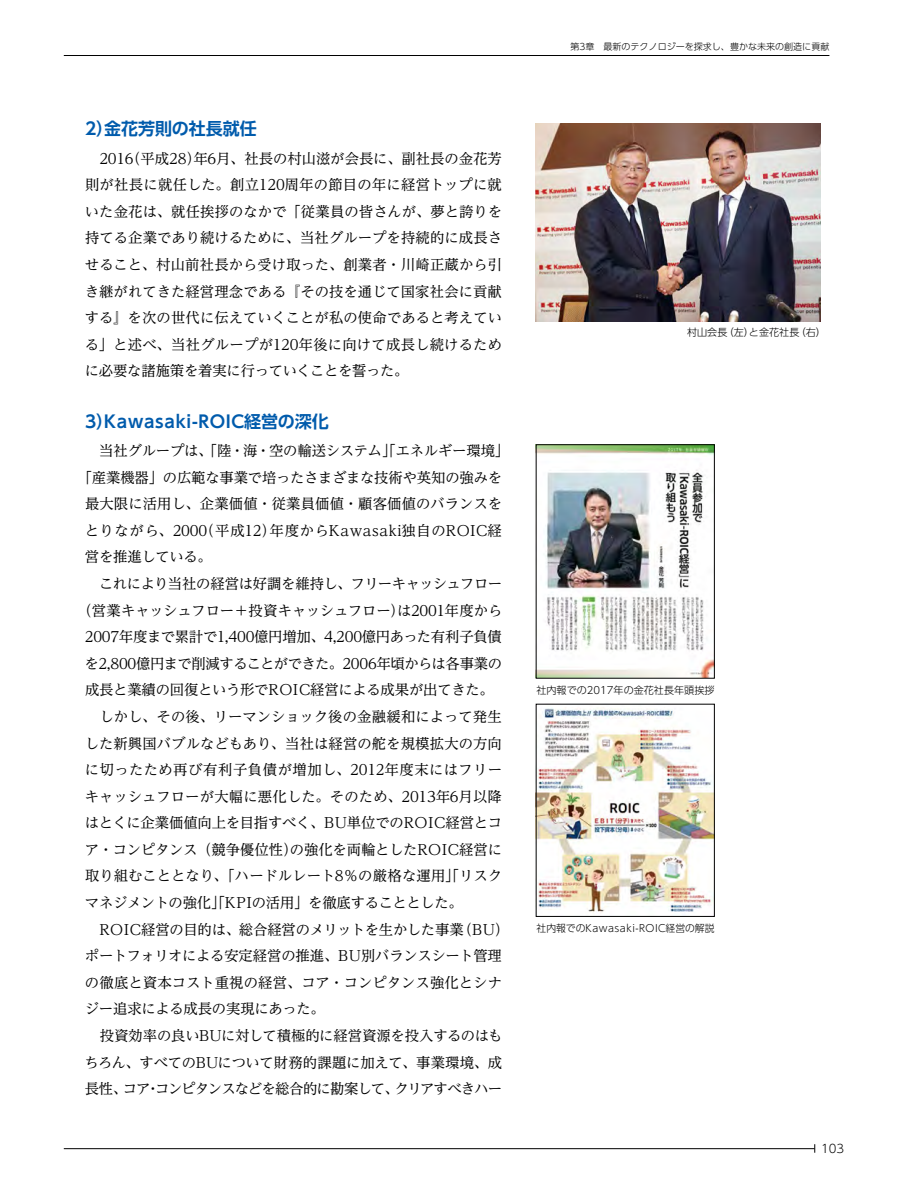
<style>
.page{position:relative;width:906px;height:1191px;background:#fff}
.page>*{position:absolute;margin:0;border:0;box-sizing:border-box;transform-origin:0 0}
.t1{font:700 16.95px "UD Shin Go Pro De";letter-spacing:.04em;color:#005bac}
.t2{font:700 16.95px "UD Shin Go Pro De";letter-spacing:-.005em;color:#005bac}
.t3{font:14.4px/26.5px "UD Reimin Pr 6 N";letter-spacing:-.01em;color:#000;text-align:justify}
.t4{font:14.4px "UD Reimin Pr 6 N";letter-spacing:.04em;color:#000}
.t5{font:14.4px "UD Reimin Pr 6 N";letter-spacing:-.06em;color:#000}
.t6{font:14.4px "UD Reimin Pr 6 N";letter-spacing:-.035em;color:#000}
.t7{font:14.4px "UD Reimin Pr 6 N";letter-spacing:.03em;color:#000}
.t8{font:14.4px "UD Reimin Pr 6 N";letter-spacing:.01em;color:#000}
.t9{font:300 11.7px "UD Shin Go Pro";color:#000}
.t10{font:300 10.05px "UD Shin Go Pro";color:#000}
.t11{font:300 10.05px "UD Shin Go Pro";letter-spacing:.025em;color:#000}
.t12{font:300 9px "UD Shin Go Pro";color:#000}
</style>
<div class="page">
<hr style="left:64px;top:55px;width:765px;height:1px;background:#000">
<hr style="left:64px;top:1148px;width:750px;height:1px;background:#000">
<img style="left:538px;top:446px;width:174px;height:230px">
<img style="left:538px;top:708px;width:174px;height:204px">
<img style="left:536px;top:123px;width:285px;height:198px">
<p class="t2" style="left:85px;top:115px;width:173px">2）金花芳則の社長就任</p>
<p class="t3" style="left:85px;top:144px;width:419px">　2016（平成28）年6月、社長の村山滋が会長に、副社長の金花芳則が社長に就任した。創立120周年の節目の年に経営トップに就いた金花は、就任挨拶のなかで「従業員の皆さんが、夢と誇りを持てる企業であり続けるために、当社グループを持続的に成長させること、村山前社長から受け取った、創業者・川崎正蔵から引き継がれてきた経営理念である『その技を通じて国家社会に貢献する』を次の世代に伝えていくことが私の使命であると考えている」と述べ、当社グループが120年後に向けて成長し続けるために必要な諸施策を着実に行っていくことを誓った。</p>
<p class="t1" style="left:85px;top:407px;width:245px">3）Kawasaki-ROIC経営の深化</p>
<p class="t3" style="left:85px;top:437px;width:426px">　当社グループは、「陸・海・空の輸送システム」「エネルギー環境」</p>
<p class="t3" style="left:78px;top:463px;width:426px">「産業機器」の広範な事業で培ったさまざまな技術や英知の強みを</p>
<p class="t8" style="left:85px;top:492px;width:418px">最大限に活用し、企業価値・従業員価値・顧客価値のバランスを</p>
<p class="t4" style="left:85px;top:518px;width:418px">とりながら、2000（平成12）年度からKawasaki独自のROIC経</p>
<p class="t3" style="left:85px;top:543px;width:128px">営を推進している。</p>
<p class="t6" style="left:85px;top:572px;width:418px">　これにより当社の経営は好調を維持し、フリーキャッシュフロー</p>
<p class="t3" style="left:77px;top:596px;width:426px">（営業キャッシュフロー＋投資キャッシュフロー）は2001年度から</p>
<p class="t3" style="left:85px;top:623px;width:418px">2007年度まで累計で1,400億円増加、4,200億円あった有利子負債</p>
<p class="t3" style="left:85px;top:649px;width:419px">を2,800億円まで削減することができた。2006年頃からは各事業の</p>
<p class="t3" style="left:85px;top:676px;width:410px">成長と業績の回復という形でROIC経営による成果が出てきた。</p>
<p class="t3" style="left:85px;top:703px;width:418px">　しかし、その後、リーマンショック後の金融緩和によって発生</p>
<p class="t3" style="left:85px;top:729px;width:419px">した新興国バブルなどもあり、当社は経営の舵を規模拡大の方向</p>
<p class="t7" style="left:85px;top:758px;width:419px">に切ったため再び有利子負債が増加し、2012年度末にはフリー</p>
<p class="t3" style="left:85px;top:782px;width:418px">キャッシュフローが大幅に悪化した。そのため、2013年6月以降</p>
<p class="t3" style="left:85px;top:809px;width:419px">はとくに企業価値向上を目指すべく、BU単位でのROIC経営とコ</p>
<p class="t3" style="left:85px;top:835px;width:419px">ア・コンピタンス（競争優位性）の強化を両輪としたROIC経営に</p>
<p class="t3" style="left:85px;top:862px;width:418px">取り組むこととなり、「ハードルレート8％の厳格な運用」「リスク</p>
<p class="t3" style="left:85px;top:889px;width:379px">マネジメントの強化」「KPIの活用」を徹底することとした。</p>
<p class="t3" style="left:85px;top:915px;width:426px">　ROIC経営の目的は、総合経営のメリットを生かした事業（BU）</p>
<p class="t3" style="left:85px;top:942px;width:418px">ポートフォリオによる安定経営の推進、BU別バランスシート管理</p>
<p class="t3" style="left:85px;top:968px;width:418px">の徹底と資本コスト重視の経営、コア・コンピタンス強化とシナ</p>
<p class="t3" style="left:85px;top:995px;width:241px">ジー追求による成長の実現にあった。</p>
<p class="t3" style="left:85px;top:1021px;width:419px">　投資効率の良いBUに対して積極的に経営資源を投入するのはも</p>
<p class="t3" style="left:85px;top:1048px;width:419px">ちろん、すべてのBUについて財務的課題に加えて、事業環境、成</p>
<p class="t5" style="left:85px;top:1077px;width:419px">長性、コア・コンピタンスなどを総合的に勘案して、クリアすべきハー</p>
<p class="t12" style="left:570px;top:40px;width:260px">第3章　最新のテクノロジーを探求し、豊かな未来の創造に貢献</p>
<p class="t10" style="left:687px;top:324px;width:140px">村山会長（左）と金花社長（右）</p>
<p class="t10" style="left:536px;top:682px;width:180px">社内報での2017年の金花社長年頭挨拶</p>
<p class="t11" style="left:536px;top:920px;width:179px">社内報でのKawasaki-ROIC経営の解説</p>
<p class="t9" style="left:821px;top:1139px;width:25px">103</p>
</div>
